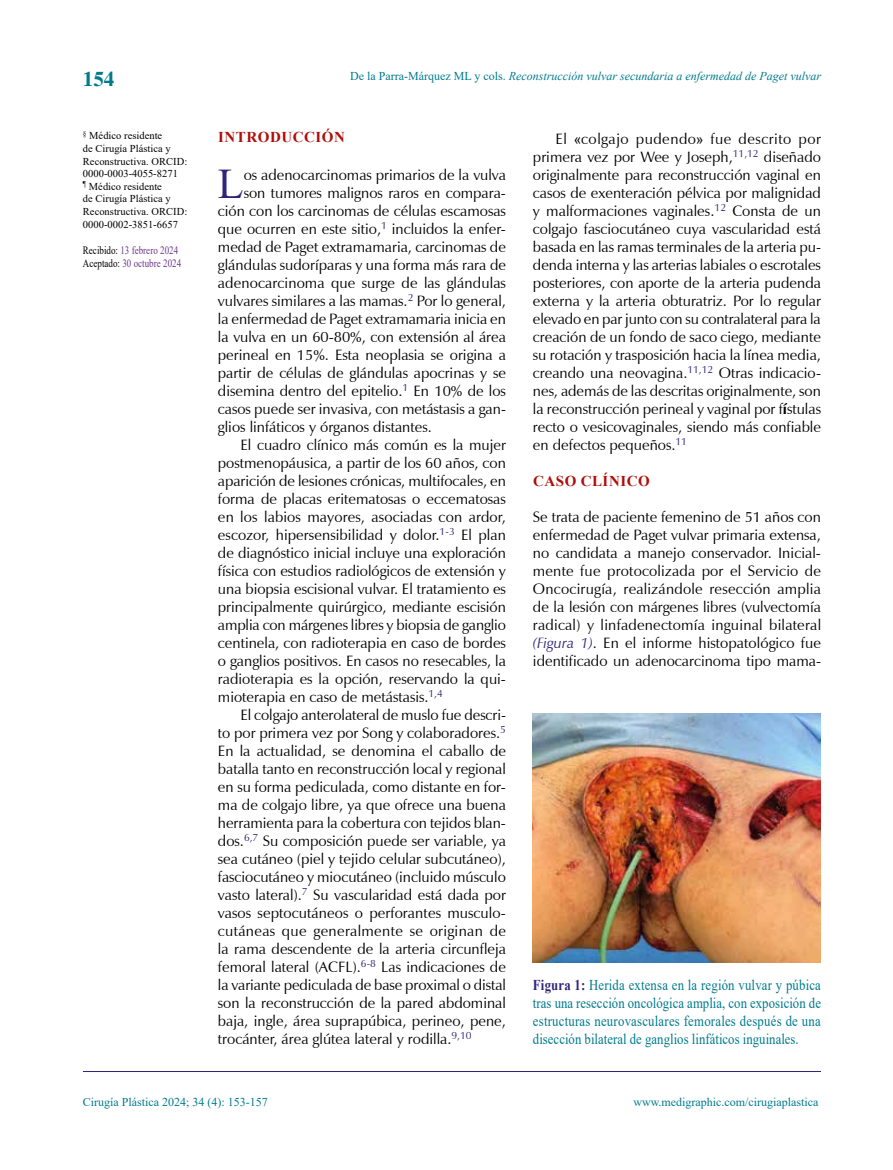
<style>
.page{position:relative;width:893px;height:1170px;background:#fff}
.page>*{position:absolute;margin:0;border:0;box-sizing:border-box;transform-origin:0 0}
.t1{font:42.15px "Times New Roman";color:#2e247a}
.t2{font:700 21px "Times";color:#007a8d}
.t3{font:15px/18px "Zapf Humanist 601 BT";color:#000;text-align:justify}
.t4{font:15px/18px "Times New Roman";color:#007a8d;text-align:justify;scale:.85 1}
.t5{font:15px "Zapf Humanist 601 BT";letter-spacing:.02em;color:#000}
.t6{font:700 15px "Times New Roman";letter-spacing:.035em;color:#ae0f0a}
.t7{font:italic 12px "Times New Roman";color:#007a8d}
.t8{font:12px "Times New Roman";color:#007a8d}
.t9{font:11.25px/13.5px "Times New Roman";color:#6e368c;scale:.8 1}
.t10{font:10.5px/12.6px "Times New Roman";color:#000}
.s1{color:#000}
.s2{font-style:normal}
.s3{font-weight:700}
.s4{font-style:italic;color:#2e247a}
.s5{font-weight:700;color:#2e247a}
</style>
<div class="page">
<hr style="left:83px;top:1071px;width:738px;height:1px;background:#2e247a">
<img style="left:533px;top:713px;width:288px;height:249px">
<h2 class="t2" style="left:83px;top:67px;width:33px">154</h2>
<p class="t10" style="left:83px;top:129px;width:106px"><sup>§</sup> Médico residente<br>de Cirugía Plástica y<br>Reconstructiva. ORCID:<br>0000-0003-4055-8271<br><sup>¶</sup> Médico residente<br>de Cirugía Plástica y<br>Reconstructiva. ORCID:<br>0000-0002-3851-6657</p>
<p class="t9" style="left:83px;top:243px;width:124px"><span class="s1">Recibido:</span> 13 febrero 2024<br><span class="s1">Aceptado:</span> 30 octubre 2024</p>
<p class="t7" style="left:350px;top:68px;width:472px"><span class="s2">De la Parra-Márquez ML y cols.</span> Reconstrucción vulvar secundaria a enfermedad de Paget vulvar</p>
<p class="t6" style="left:218px;top:126px;width:128px">INTRODUCCIÓN</p>
<h1 class="t1" style="left:218px;top:154px;width:27px">L</h1>
<p class="t3" style="left:244px;top:165px;width:264px">os adenocarcinomas primarios de la vulva</p>
<p class="t3" style="left:244px;top:183px;width:264px">son tumores malignos raros en compara-</p>
<p class="t3" style="left:218px;top:201px;width:290px">ción con los carcinomas de células escamosas</p>
<p class="t3" style="left:218px;top:219px;width:290px">que ocurren en este sitio,<sup>1</sup> incluidos la enfer-</p>
<p class="t3" style="left:218px;top:237px;width:289px">medad de Paget extramamaria, carcinomas de</p>
<p class="t3" style="left:218px;top:255px;width:290px">glándulas sudoríparas y una forma más rara de</p>
<p class="t3" style="left:218px;top:273px;width:290px">adenocarcinoma que surge de las glándulas</p>
<p class="t3" style="left:218px;top:291px;width:290px">vulvares similares a las mamas.<sup>2</sup> Por lo general,</p>
<p class="t3" style="left:218px;top:309px;width:290px">la enfermedad de Paget extramamaria inicia en</p>
<p class="t3" style="left:218px;top:327px;width:290px">la vulva en un 60-80%, con extensión al área</p>
<p class="t3" style="left:218px;top:345px;width:290px">perineal en 15%. Esta neoplasia se origina a</p>
<p class="t3" style="left:218px;top:363px;width:290px">partir de células de glándulas apocrinas y se</p>
<p class="t3" style="left:218px;top:381px;width:290px">disemina dentro del epitelio.<sup>1</sup> En 10% de los</p>
<p class="t3" style="left:218px;top:399px;width:290px">casos puede ser invasiva, con metástasis a gan-</p>
<p class="t3" style="left:218px;top:417px;width:215px">glios linfáticos y órganos distantes.</p>
<p class="t3" style="left:240px;top:435px;width:267px">El cuadro clínico más común es la mujer</p>
<p class="t3" style="left:218px;top:453px;width:290px">postmenopáusica, a partir de los 60 años, con</p>
<p class="t3" style="left:218px;top:471px;width:289px">aparición de lesiones crónicas, multifocales, en</p>
<p class="t3" style="left:218px;top:489px;width:289px">forma de placas eritematosas o eccematosas</p>
<p class="t3" style="left:218px;top:507px;width:289px">en los labios mayores, asociadas con ardor,</p>
<p class="t3" style="left:218px;top:525px;width:290px">escozor, hipersensibilidad y dolor.<sup>1-3</sup> El plan</p>
<p class="t3" style="left:218px;top:543px;width:290px">de diagnóstico inicial incluye una exploración</p>
<p class="t3" style="left:218px;top:561px;width:289px">física con estudios radiológicos de extensión y</p>
<p class="t3" style="left:218px;top:579px;width:290px">una biopsia escisional vulvar. El tratamiento es</p>
<p class="t3" style="left:218px;top:597px;width:290px">principalmente quirúrgico, mediante escisión</p>
<p class="t3" style="left:218px;top:615px;width:290px">amplia con márgenes libres y biopsia de ganglio</p>
<p class="t3" style="left:218px;top:633px;width:289px">centinela, con radioterapia en caso de bordes</p>
<p class="t3" style="left:218px;top:651px;width:290px">o ganglios positivos. En casos no resecables, la</p>
<p class="t3" style="left:218px;top:669px;width:289px">radioterapia es la opción, reservando la qui-</p>
<p class="t3" style="left:218px;top:687px;width:226px">mioterapia en caso de metástasis.<sup>1,4</sup></p>
<p class="t3" style="left:240px;top:705px;width:267px">El colgajo anterolateral de muslo fue descri-</p>
<p class="t3" style="left:218px;top:723px;width:290px">to por primera vez por Song y colaboradores.<sup>5</sup></p>
<p class="t3" style="left:218px;top:741px;width:290px">En la actualidad, se denomina el caballo de</p>
<p class="t3" style="left:218px;top:759px;width:290px">batalla tanto en reconstrucción local y regional</p>
<p class="t3" style="left:218px;top:777px;width:289px">en su forma pediculada, como distante en for-</p>
<p class="t3" style="left:218px;top:795px;width:290px">ma de colgajo libre, ya que ofrece una buena</p>
<p class="t3" style="left:218px;top:813px;width:289px">herramienta para la cobertura con tejidos blan-</p>
<p class="t3" style="left:218px;top:831px;width:290px">dos.<sup>6,7</sup> Su composición puede ser variable, ya</p>
<p class="t3" style="left:218px;top:849px;width:290px">sea cutáneo (piel y tejido celular subcutáneo),</p>
<p class="t3" style="left:218px;top:867px;width:289px">fasciocutáneo y miocutáneo (incluido músculo</p>
<p class="t3" style="left:218px;top:885px;width:290px">vasto lateral).<sup>7</sup> Su vascularidad está dada por</p>
<p class="t3" style="left:218px;top:903px;width:290px">vasos septocutáneos o perforantes musculo-</p>
<p class="t5" style="left:218px;top:921px;width:290px">cutáneas que generalmente se originan de</p>
<p class="t3" style="left:218px;top:939px;width:290px">la rama descendente de la arteria circunfleja</p>
<p class="t3" style="left:218px;top:957px;width:289px">femoral lateral (ACFL).<sup>6-8</sup> Las indicaciones de</p>
<p class="t3" style="left:218px;top:975px;width:290px">la variante pediculada de base proximal o distal</p>
<p class="t3" style="left:218px;top:993px;width:290px">son la reconstrucción de la pared abdominal</p>
<p class="t3" style="left:218px;top:1011px;width:290px">baja, ingle, área suprapúbica, perineo, pene,</p>
<p class="t3" style="left:218px;top:1029px;width:255px">trocánter, área glútea lateral y rodilla.<sup>9,10</sup></p>
<p class="t3" style="left:533px;top:129px;width:290px;text-indent:23px">El <span class="s3">«</span>colgajo pudendo<span class="s3">»</span> fue descrito por primera vez por Wee y Joseph,<sup>11,12</sup> diseñado originalmente para reconstrucción vaginal en casos de exenteración pélvica por malignidad y malformaciones vaginales.<sup>12</sup> Consta de un colgajo fasciocutáneo cuya vascularidad está basada en las ramas terminales de la arteria pu&shy;denda interna y las arterias labiales o escrotales posteriores, con aporte de la arteria pudenda externa y la arteria obturatriz. Por lo regular elevado en par junto con su contralateral para la creación de un fondo de saco ciego, mediante su rotación y trasposición hacia la línea media, creando una neovagina.<sup>11,12</sup> Otras indicacio&shy;nes, además de las descritas originalmente, son la reconstrucción perineal y vaginal por f<span class="s3">í</span>stulas recto o vesicovaginales, siendo más confiable en defectos pequeños.<sup>11</sup></p>
<p class="t6" style="left:533px;top:470px;width:118px">CASO CLÍNICO</p>
<p class="t3" style="left:533px;top:507px;width:290px">Se trata de paciente femenino de 51 años con enfermedad de Paget vulvar primaria extensa, no candidata a manejo conservador. Inicial&shy;mente fue protocolizada por el Servicio de Oncocirugía, realizándole resección amplia de la lesión con márgenes libres (vulvectomía radical) y linfadenectomía inguinal bilateral <span class="s4">(Figura 1)</span>. En el informe histopatológico fue identificado un adenocarcinoma tipo mama-</p>
<p class="t4" style="left:533px;top:975px;width:340px"><span class="s5">Figura 1:</span> Herida extensa en la región vulvar y púbica tras una resección oncológica amplia, con exposición de estructuras neurovasculares femorales después de una disección bilateral de ganglios linfáticos inguinales.</p>
<p class="t8" style="left:83px;top:1093px;width:186px">Cirugía Plástica 2024; 34 (4): 153-157</p>
<p class="t8" style="left:633px;top:1093px;width:187px">www.medigraphic.com/cirugiaplastica</p>
</div>
